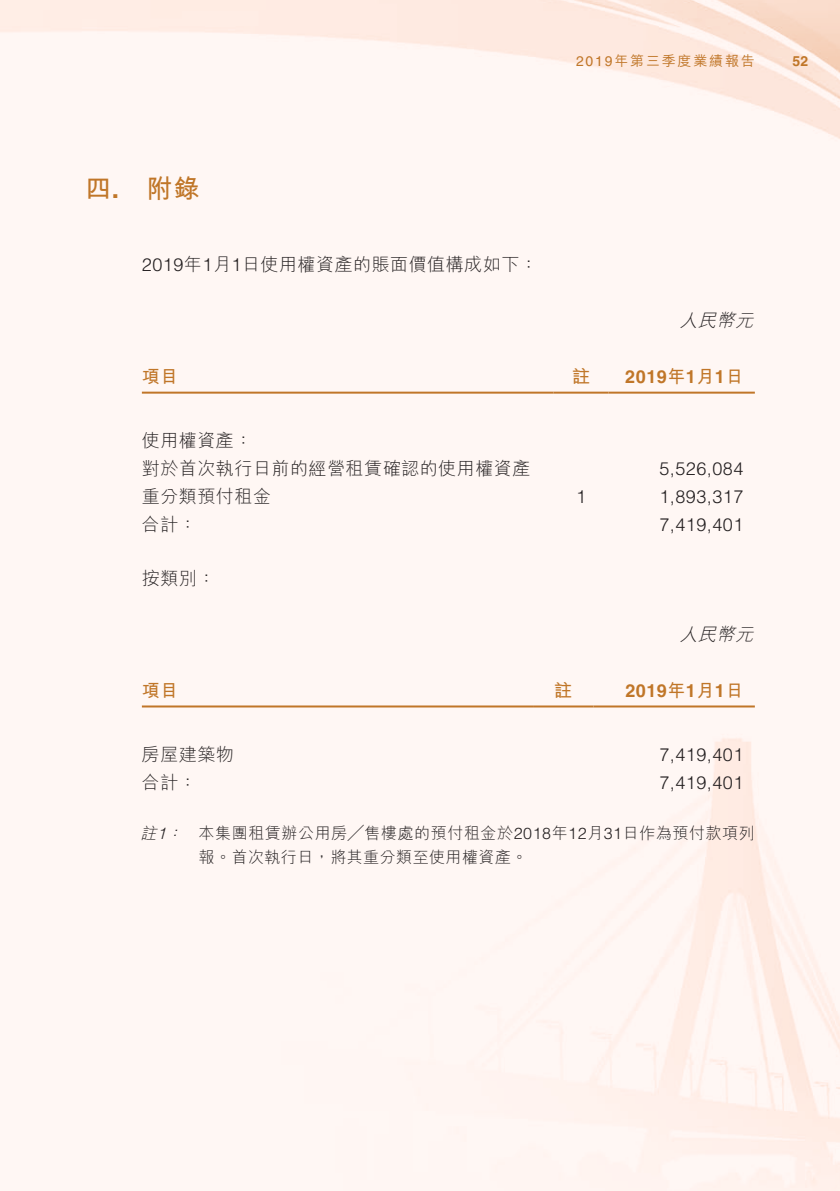
<style>
.page{position:relative;width:840px;height:1191px;background:#fff}
.page>*{position:absolute;margin:0;border:0;box-sizing:border-box;transform-origin:0 0}
.t1{font:700 26px "M Hei HK";color:#c07628}
.t2{font:300 18px/28px "M Hei HK";letter-spacing:.03em;color:#231f20}
.t3{font:300 18px "Helvetica LT Std";letter-spacing:.03em;color:#231f20}
.t4{font:700 18px "Helvetica LT Std";letter-spacing:.03em;color:#c07628}
.t5{font:italic 300 18px "M Hei HK";color:#231f20}
.t6{font:700 18px "M Hei HK";color:#c07628}
.t7{font:300 16px/24px "M Hei HK";letter-spacing:.035em;color:#231f20}
.t8{font:500 14px "M Hei HK";letter-spacing:.13em;color:#c07628}
.t9{font:700 14px "Helvetica LT Std";color:#c07628}
.s1{font-family:"Helvetica LT Std"}
.s2{font-family:"Helvetica LT Std";font-weight:400}
.s3{font-family:"M Hei HK"}
.s4{font-style:italic}
.s5{font-family:"Helvetica LT Std";font-style:italic}
</style>
<div class="page">
<div style="left:0;top:0;width:839px;height:1191px;background:#fff7f4"></div>
<hr style="left:142px;top:391px;width:411px;height:2px;background:#c07628">
<hr style="left:553px;top:391px;width:55px;height:2px;background:#c07628">
<hr style="left:608px;top:391px;width:146px;height:2px;background:#c07628">
<hr style="left:142px;top:705px;width:390px;height:2px;background:#c07628">
<hr style="left:532px;top:705px;width:61px;height:2px;background:#c07628">
<hr style="left:593px;top:705px;width:161px;height:2px;background:#c07628">
<h1 class="t1" style="left:85px;top:170px;width:116px">四<span class="s1">.</span> 附錄</h1>
<p class="t2" style="left:142px;top:250px;width:397px"><span class="s1">2019</span>年<span class="s1">1</span>月<span class="s1">1</span>日使用權資產的賬面價值構成如下：</p>
<p class="t8" style="left:575px;top:51px;width:180px"><span class="s2">2019</span>年第三季度業績報告</p>
<p class="t9" style="left:791px;top:52px;width:17px">52</p>
<p class="t5" style="left:679px;top:311px;width:80px">人民幣元</p>
<p class="t6" style="left:142px;top:364px;width:38px">項目</p>
<p class="t6" style="left:571px;top:364px;width:19px">註</p>
<p class="t4" style="left:625px;top:366px;width:120px">2019<span class="s3">年</span>1<span class="s3">月</span>1<span class="s3">日</span></p>
<p class="t2" style="left:142px;top:426px;width:390px">使用權資產：<br>對於首次執行日前的經營租賃確認的使用權資產</p>
<p class="t3" style="left:659px;top:458px;width:86px">5,526,084</p>
<p class="t2" style="left:142px;top:482px;width:131px">重分類預付租金</p>
<p class="t3" style="left:575px;top:486px;width:12px">1</p>
<p class="t3" style="left:659px;top:486px;width:86px">1,893,317</p>
<p class="t2" style="left:142px;top:510px;width:57px">合計：</p>
<p class="t3" style="left:659px;top:514px;width:86px">7,419,401</p>
<p class="t2" style="left:142px;top:564px;width:75px">按類別：</p>
<p class="t5" style="left:679px;top:625px;width:80px">人民幣元</p>
<p class="t6" style="left:142px;top:677px;width:38px">項目</p>
<p class="t6" style="left:554px;top:677px;width:19px">註</p>
<p class="t4" style="left:625px;top:680px;width:120px">2019<span class="s3">年</span>1<span class="s3">月</span>1<span class="s3">日</span></p>
<p class="t2" style="left:142px;top:740px;width:94px">房屋建築物</p>
<p class="t3" style="left:659px;top:743px;width:86px">7,419,401</p>
<p class="t2" style="left:142px;top:768px;width:57px">合計：</p>
<p class="t3" style="left:659px;top:771px;width:86px">7,419,401</p>
<p class="t7" style="left:198px;top:821px;width:557px;text-indent:-58px"><span class="s4">註</span><span class="s5">1</span><span class="s4">：</span> 本集團租賃辦公用房╱售樓處的預付租金於<span class="s1">2018</span>年<span class="s1">12</span>月<span class="s1">31</span>日作為預付款項列報。首次執行日，將其重分類至使用權資產。</p>
</div>
